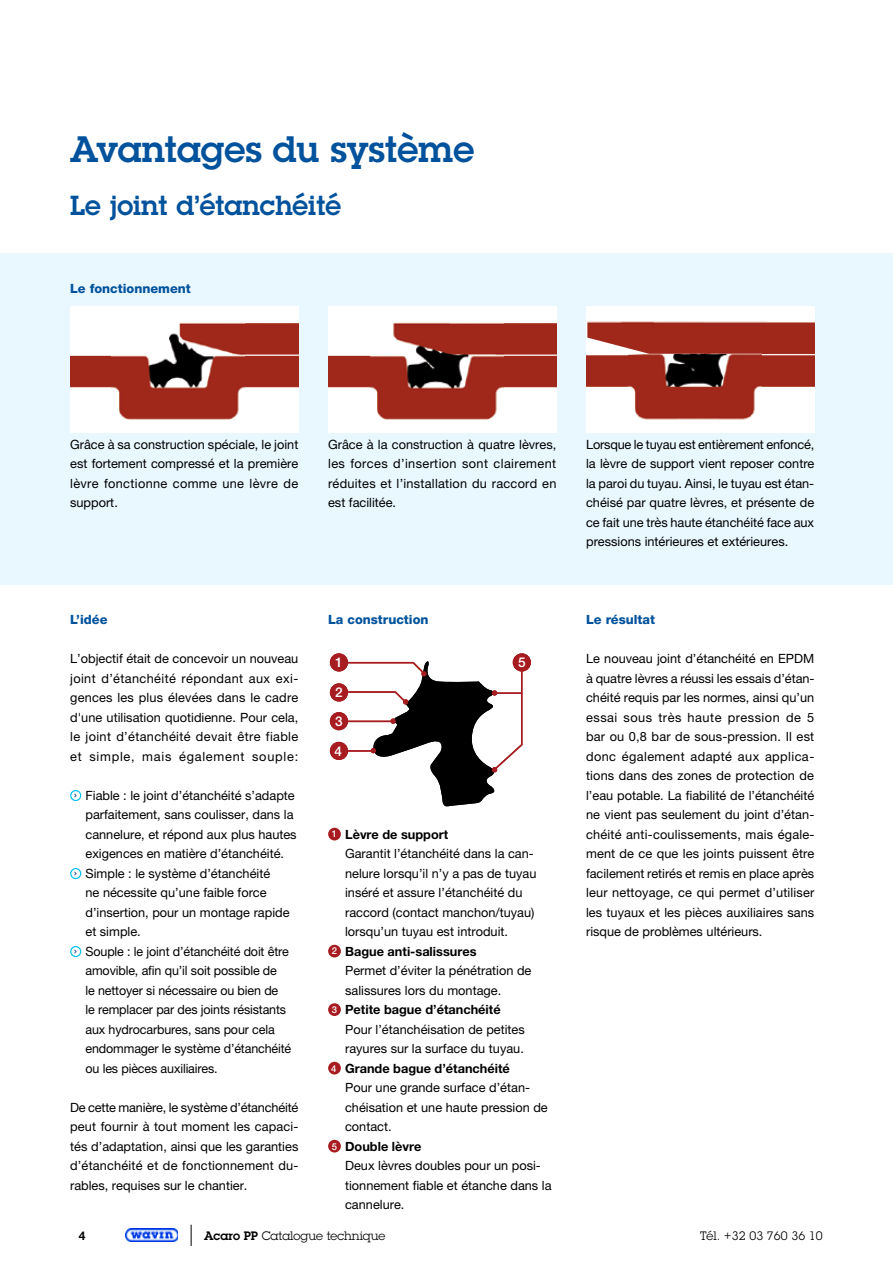
<style>
.page{position:relative;width:893px;height:1263px;background:#fff}
.page>*{position:absolute;margin:0;border:0;box-sizing:border-box;transform-origin:0 0}
.t1{font:600 36px "Lubalin Graph Std";color:#00529c}
.t2{font:600 27px "Lubalin Graph Std";color:#00529c}
.t3{font:500 13.5px/29.1px "Helvetica Neue LT Pro";color:#fff;text-align:justify}
.t4{font:12.75px/19.5px "Helvetica Neue LT Pro";color:#000;text-align:justify}
.t5{font:700 12.75px "Helvetica Neue LT Pro";color:#000}
.t6{font:800 12.75px "Helvetica Neue LT Pro";color:#00529c}
.t7{font:12px "Lubalin Graph Std";color:#000}
.t8{font:700 12px "Helvetica Neue LT Pro";color:#000}
.s1{font-weight:500;font-size:9.45px;color:#fff}
.s2{font-weight:600}
</style>
<div class="page">
<div style="left:0;top:254px;width:893px;height:331px;background:#e9f7fe"></div>
<img style="left:111px;top:306px;width:135px;height:127px">
<img style="left:70px;top:306px;width:41px;height:127px">
<img style="left:246px;top:306px;width:52px;height:127px">
<img style="left:369px;top:306px;width:135px;height:127px">
<img style="left:328px;top:306px;width:41px;height:127px">
<img style="left:504px;top:306px;width:52px;height:127px">
<div style="left:586px;top:306px;width:228px;height:127px;background:#fff"></div>
<img style="left:627px;top:354px;width:135px;height:66px">
<img style="left:586px;top:355px;width:41px;height:32px">
<img style="left:762px;top:321px;width:52px;height:66px">
<img style="left:587px;top:321px;width:116px;height:33px">
<img style="left:703px;top:321px;width:64px;height:33px">
<div style="left:330px;top:653px;width:18px;height:18px;background:#a71c20;border-radius:50%"></div>
<div style="left:330px;top:683px;width:18px;height:18px;background:#a71c20;border-radius:50%"></div>
<div style="left:330px;top:712px;width:18px;height:18px;background:#a71c20;border-radius:50%"></div>
<div style="left:330px;top:742px;width:18px;height:18px;background:#a71c20;border-radius:50%"></div>
<div style="left:513px;top:653px;width:18px;height:18px;background:#a71c20;border-radius:50%"></div>
<svg style="left:346px;top:659px;width:177px;height:148px"></svg>
<img style="left:125px;top:1229px;width:53px;height:13px">
<svg style="left:191px;top:1225px;width:1px;height:21px"></svg>
<div style="left:328px;top:828px;width:13px;height:12px;background:#a71c20;border-radius:50%"></div>
<div style="left:328px;top:945px;width:13px;height:12px;background:#a71c20;border-radius:50%"></div>
<div style="left:328px;top:1003px;width:13px;height:13px;background:#a71c20;border-radius:50%"></div>
<div style="left:328px;top:1062px;width:13px;height:12px;background:#a71c20;border-radius:50%"></div>
<div style="left:328px;top:1140px;width:13px;height:12px;background:#a71c20;border-radius:50%"></div>
<div style="left:70px;top:790px;width:11px;height:11px;border:1px solid #00c0f3;border-radius:50%"></div>
<svg style="left:74px;top:793px;width:3px;height:5px"></svg>
<div style="left:70px;top:868px;width:11px;height:11px;border:1px solid #00c0f3;border-radius:50%"></div>
<svg style="left:74px;top:871px;width:3px;height:5px"></svg>
<div style="left:70px;top:946px;width:11px;height:11px;border:1px solid #00c0f3;border-radius:50%"></div>
<svg style="left:74px;top:949px;width:3px;height:5px"></svg>
<h1 class="t1" style="left:70px;top:126px;width:406px">Avantages du système</h1>
<h2 class="t2" style="left:70px;top:187px;width:273px">Le joint d’étanchéité</h2>
<p class="t6" style="left:70px;top:280px;width:122px">Le fonctionnement</p>
<p class="t4" style="left:70px;top:434px;width:230px">Grâce à sa construction spéciale, le joint est fortement compressé et la première lèvre fonctionne comme une lèvre de support.</p>
<p class="t6" style="left:70px;top:612px;width:39px">L’idée</p>
<p class="t4" style="left:70px;top:649px;width:230px">L’objectif était de concevoir un nouveau joint d’étanchéité répondant aux exi&shy;gences les plus élevées dans le cadre d'une utilisation quotidienne. Pour cela, le joint d’étanchéité devait être fiable et simple, mais également souple:</p>
<p class="t4" style="left:86px;top:785px;width:213px;text-align:left">Fiable : le joint d’étanchéité s’adapte parfaitement, sans coulisser, dans la cannelure, et répond aux plus hautes exigences en matière d’étanchéité.<br>Simple : le système d’étanchéité<br>ne nécessite qu’une faible force d’insertion, pour un montage rapide et simple.<br>Souple : le joint d’étanchéité doit être amovible, afin qu’il soit possible de<br>le nettoyer si nécessaire ou bien de<br>le remplacer par des joints résistants aux hydrocarbures, sans pour cela endommager le système d’étanchéité ou les pièces auxiliaires.</p>
<p class="t4" style="left:70px;top:1097px;width:230px">De cette manière, le système d’étanchéité peut fournir à tout moment les capaci&shy;tés d’adaptation, ainsi que les garanties d’étanchéité et de fonctionnement du&shy;rables, requises sur le chantier.</p>
<p class="t4" style="left:328px;top:434px;width:230px">Grâce à la construction à quatre lèvres, les forces d’insertion sont clairement réduites et l’installation du raccord en est facilitée.</p>
<p class="t4" style="left:586px;top:434px;width:230px">Lorsque le tuyau est entièrement enfoncé, la lèvre de support vient reposer contre la paroi du tuyau. Ainsi, le tuyau est étan&shy;chéisé par quatre lèvres, et présente de ce fait une très haute étanchéité face aux pressions intérieures et extérieures.</p>
<p class="t6" style="left:328px;top:612px;width:102px">La construction</p>
<p class="t3" style="left:335px;top:648px;width:9px">1<br>2<br>3</p>
<p class="t3" style="left:334px;top:736px;width:9px">4</p>
<p class="t3" style="left:518px;top:648px;width:9px">5</p>
<p class="t5" style="left:332px;top:826px;width:118px"><span class="s1">1</span> Lèvre de support</p>
<p class="t4" style="left:345px;top:844px;width:190px">Garantit l’étanchéité dans la can-</p>
<p class="t4" style="left:345px;top:863px;width:193px">nelure lorsqu’il n’y a pas de tuyau</p>
<p class="t4" style="left:345px;top:883px;width:179px">inséré et assure l’étanchéité du</p>
<p class="t4" style="left:345px;top:902px;width:191px">raccord (contact manchon/tuyau)</p>
<p class="t4" style="left:345px;top:922px;width:164px">lorsqu’un tuyau est introduit.</p>
<p class="t5" style="left:332px;top:943px;width:146px"><span class="s1">2</span> Bague anti-salissures</p>
<p class="t4" style="left:345px;top:961px;width:188px">Permet d’éviter la pénétration de</p>
<p class="t4" style="left:345px;top:980px;width:158px">salissures lors du montage.</p>
<p class="t5" style="left:332px;top:1002px;width:170px"><span class="s1">3</span> Petite bague d’étanchéité</p>
<p class="t4" style="left:345px;top:1019px;width:181px">Pour l’étanchéisation de petites</p>
<p class="t4" style="left:345px;top:1039px;width:180px">rayures sur la surface du tuyau.</p>
<p class="t5" style="left:331px;top:1060px;width:180px"><span class="s1">4</span> Grande bague d’étanchéité</p>
<p class="t4" style="left:345px;top:1078px;width:186px">Pour une grande surface d’étan-</p>
<p class="t4" style="left:345px;top:1097px;width:204px">chéisation et une haute pression de</p>
<p class="t4" style="left:345px;top:1117px;width:48px">contact.</p>
<p class="t5" style="left:332px;top:1138px;width:91px"><span class="s1">5</span> Double lèvre</p>
<p class="t4" style="left:345px;top:1156px;width:197px">Deux lèvres doubles pour un posi-</p>
<p class="t4" style="left:345px;top:1175px;width:208px">tionnement fiable et étanche dans la</p>
<p class="t4" style="left:345px;top:1195px;width:61px">cannelure.</p>
<p class="t6" style="left:586px;top:612px;width:70px">Le résultat</p>
<p class="t4" style="left:586px;top:649px;width:230px">Le nouveau joint d’étanchéité en EPDM à quatre lèvres a réussi les essais d’étan&shy;chéité requis par les normes, ainsi qu’un essai sous très haute pression de 5 bar ou 0,8 bar de sous-pression. Il est donc également adapté aux applica&shy;tions dans des zones de protection de l’eau potable. La fiabilité de l’étanchéité ne vient pas seulement du joint d’étan&shy;chéité anti-coulissements, mais égale&shy;ment de ce que les joints puissent être facilement retirés et remis en place après leur nettoyage, ce qui permet d’utiliser les tuyaux et les pièces auxiliaires sans risque de problèmes ultérieurs.</p>
<p class="t8" style="left:79px;top:1228px;width:8px">4</p>
<p class="t7" style="left:204px;top:1228px;width:183px"><span class="s2">Acaro PP</span> Catalogue technique</p>
<p class="t7" style="left:700px;top:1228px;width:124px">Tél. +32 03 760 36 10</p>
</div>
